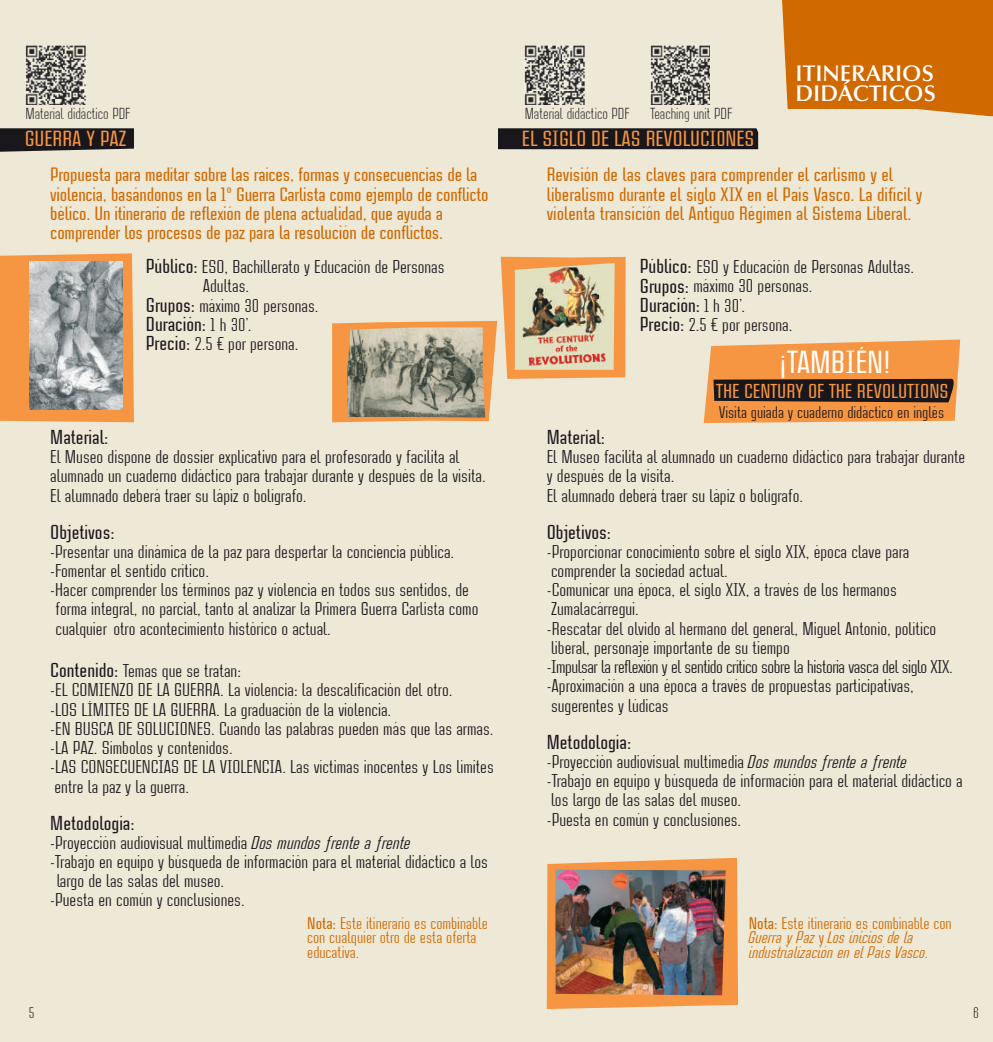
<style>
.page{position:relative;width:993px;height:1042px;background:#fff}
.page>*{position:absolute;margin:0;border:0;box-sizing:border-box;transform-origin:0 0}
.t1{font:500 33.25px "Case Study No One LT";color:#fff}
.t2{font:500 22.75px "Case Study No One LT";color:#f79642}
.t3{font:600 22.75px/20.1px "Optima";color:#fff}
.t4{font:500 21px "Case Study No One LT";color:#1a171c}
.t5{font:500 21px "Case Study No One LT";color:#f79642}
.t6{font:500 20.12px/19.2px "Case Study No One LT";letter-spacing:-.01em;color:#cf6900}
.t7{font:19.25px/19.2px "Case Study No One LT";color:#1a171c}
.t8{font:italic 17.5px/14px "Case Study No One LT";color:#cf6900}
.t9{font:17.5px/14px "Case Study No One LT";color:#cf6900}
.t10{font:17.5px "Case Study No One LT";color:#1a171c}
.t11{font:300 16.62px "Case Study No One LT";color:#1a171c}
.t12{font:300 15.75px "Case Study No One LT";color:#000}
.s1{font-weight:500;font-size:21px}
.s2{font-weight:400;font-size:19.25px}
.s3{font-style:italic}
.s4{font-weight:500}
.s5{font-weight:500;font-style:normal}
.s6{font-style:normal}
</style>
<div class="page">
<div style="left:497px;top:0;width:495px;height:1042px;background:#eee8d6"></div>
<div style="left:498px;top:128px;width:260px;height:21px;background:#1a171c"></div>
<div style="left:0;top:0;width:497px;height:1042px;background:#eee8d6"></div>
<svg style="left:0;top:128px;width:134px;height:24px;background:#2c292c"></svg>
<img style="left:25px;top:45px;width:60px;height:60px">
<img style="left:524px;top:45px;width:60px;height:60px">
<img style="left:650px;top:45px;width:59px;height:60px">
<svg style="left:332px;top:257px;width:293px;height:165px"></svg>
<img style="left:514px;top:263px;width:100px;height:107px">
<svg style="left:703px;top:339px;width:256px;height:84px;background:#bf7d44"></svg>
<svg style="left:782px;top:0;width:210px;height:116px;background:#d1720f"></svg>
<svg style="left:546px;top:858px;width:191px;height:151px;background:#f5a257"></svg>
<img style="left:555px;top:869px;width:170px;height:126px">
<svg style="left:0;top:253px;width:134px;height:169px;background:#f39a4d"></svg>
<img style="left:30px;top:262px;width:93px;height:147px">
<p class="t11" style="left:25px;top:106px;width:106px">Material didáctico PDF</p>
<p class="t11" style="left:524px;top:106px;width:106px">Material didáctico PDF</p>
<p class="t11" style="left:650px;top:106px;width:83px">Teaching unit PDF</p>
<p class="t3" style="left:795px;top:64px;width:142px">ITINERARIOS<br>DIDÁCTICOS</p>
<p class="t2" style="left:25px;top:127px;width:103px">GUERRA Y PAZ</p>
<p class="t6" style="left:50px;top:165px;width:440px">Propuesta para meditar sobre las raíces, formas y consecuencias de la violencia, basándonos en la 1º Guerra Carlista como ejemplo de conflicto bélico. Un itinerario de reflexión de plena actualidad, que ayuda a comprender los procesos de paz para la resolución de conflictos.</p>
<p class="t7" style="left:146px;top:257px;width:300px"><span class="s1">Público:</span> ESO, Bachillerato y Educación de Personas</p>
<p class="t7" style="left:203px;top:276px;width:48px">Adultas.</p>
<p class="t7" style="left:146px;top:296px;width:174px"><span class="s1">Grupos:</span> máximo 30 personas.</p>
<p class="t4" style="left:146px;top:314px;width:107px">Duración: <span class="s2">1 h 30’.</span></p>
<p class="t7" style="left:146px;top:334px;width:154px"><span class="s1">Precio:</span> 2.5 € por persona.</p>
<p class="t4" style="left:50px;top:427px;width:60px">Material:</p>
<p class="t7" style="left:50px;top:447px;width:437px">El Museo dispone de dossier explicativo para el profesorado y facilita al alumnado un cuaderno didáctico para trabajar durante y después de la visita.<br>El alumnado deberá traer su lápiz o bolígrafo.</p>
<p class="t4" style="left:50px;top:521px;width:66px">Objetivos:</p>
<p class="t7" style="left:50px;top:542px;width:429px">-Presentar una dinámica de la paz para despertar la conciencia pública. -Fomentar el sentido crítico.<br>-Hacer comprender los términos paz y violencia en todos sus sentidos, de forma integral, no parcial, tanto al analizar la Primera Guerra Carlista como cualquier otro acontecimiento histórico o actual.</p>
<p class="t7" style="left:50px;top:661px;width:445px"><span class="s1">Contenido:</span> Temas que se tratan:<br>-EL COMIENZO DE LA GUERRA. La violencia: la descalificación del otro.<br>-LOS LÍMITES DE LA GUERRA. La graduación de la violencia.<br>-EN BUSCA DE SOLUCIONES. Cuando las palabras pueden más que las armas. -LA PAZ. Símbolos y contenidos.<br>-LAS CONSECUENCIAS DE LA VIOLENCIA. Las víctimas inocentes y Los límites entre la paz y la guerra.</p>
<p class="t4" style="left:50px;top:812px;width:86px">Metodología:</p>
<p class="t7" style="left:50px;top:832px;width:361px">-Proyección audiovisual multimedia <span class="s3">Dos mundos frente a frente</span></p>
<p class="t7" style="left:50px;top:852px;width:439px">-Trabajo en equipo y búsqueda de información para el material didáctico a los</p>
<p class="t7" style="left:57px;top:871px;width:169px">largo de las salas del museo.</p>
<p class="t7" style="left:50px;top:890px;width:196px">-Puesta en común y conclusiones.</p>
<p class="t9" style="left:307px;top:916px;width:182px"><span class="s4">Nota:</span> Este itinerario es combinable con cualquier otro de esta oferta educativa.</p>
<p class="t2" style="left:522px;top:127px;width:234px">EL SIGLO DE LAS REVOLUCI0NES</p>
<p class="t6" style="left:546px;top:165px;width:377px">Revisión de las claves para comprender el carlismo y el liberalismo durante el siglo XIX en el País Vasco. La difícil y violenta transición del Antiguo Régimen al Sistema Liberal.</p>
<p class="t7" style="left:639px;top:257px;width:276px"><span class="s1">Público:</span> ESO y Educación de Personas Adultas.<br><span class="s1">Grupos:</span> máximo 30 personas.</p>
<p class="t4" style="left:639px;top:295px;width:107px">Duración: <span class="s2">1 h 30’.</span></p>
<p class="t7" style="left:639px;top:315px;width:154px"><span class="s1">Precio:</span> 2.5 € por persona.</p>
<h1 class="t1" style="left:779px;top:345px;width:113px">¡TAMBIÉN!</h1>
<p class="t5" style="left:716px;top:381px;width:234px">THE CENTURY OF THE REVOLUTIONS</p>
<p class="t10" style="left:718px;top:404px;width:227px">Visita guiada y cuaderno didáctico en inglés</p>
<p class="t4" style="left:546px;top:427px;width:60px">Material:</p>
<p class="t7" style="left:546px;top:447px;width:420px">El Museo facilita al alumnado un cuaderno didáctico para trabajar durante y después de la visita.<br>El alumnado deberá traer su lápiz o bolígrafo.</p>
<p class="t4" style="left:546px;top:521px;width:66px">Objetivos:</p>
<p class="t7" style="left:546px;top:542px;width:407px">-Proporcionar conocimiento sobre el siglo XIX, época clave para comprender la sociedad actual.<br>-Comunicar una época, el siglo XIX, a través de los hermanos Zumalacárregui.<br>-Rescatar del olvido al hermano del general, Miguel Antonio, político liberal, personaje importante de su tiempo<br>-Impulsar la reflexión y el sentido crítico sobre la historia vasca del siglo XIX. -Aproximación a una época a través de propuestas participativas, sugerentes y lúdicas</p>
<p class="t4" style="left:546px;top:731px;width:86px">Metodología:</p>
<p class="t7" style="left:546px;top:752px;width:417px">-Proyección audiovisual multimedia <span class="s3">Dos mundos frente a frente<br></span>-Trabajo en equipo y búsqueda de información para el material didáctico a los largo de las salas del museo.<br>-Puesta en común y conclusiones.</p>
<p class="t8" style="left:748px;top:916px;width:204px"><span class="s5">Nota:</span> <span class="s6">Este itinerario es combinable con<br></span>Guerra y Paz <span class="s6">y</span> Los inicios de la industrialización en el País Vasco<span class="s6">.</span></p>
<p class="t12" style="left:29px;top:1005px;width:7px">5</p>
<p class="t12" style="left:972px;top:1005px;width:7px">6</p>
</div>
